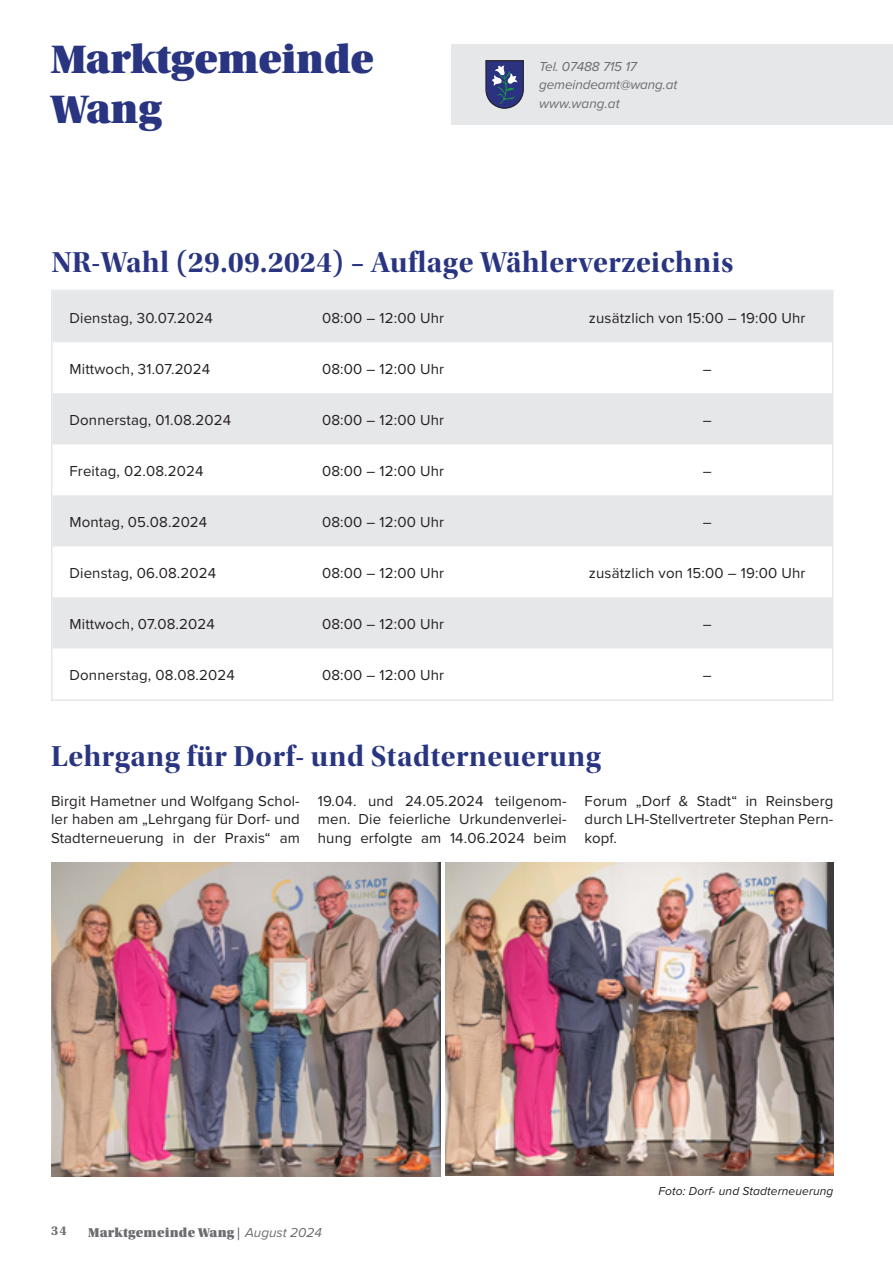
<style>
.page{position:relative;width:893px;height:1263px;background:#fff}
.page>*{position:absolute;margin:0;border:0;box-sizing:border-box;transform-origin:0 0}
.t1{font:42px/50.4px "Utopia Std Black Headline";color:#293581}
.t2{font:30px "Utopia Std Bold Disp";letter-spacing:.02em;color:#293581}
.t3{font:15px/18.5px "Proxima Nova";letter-spacing:.01em;color:#231f20;text-align:justify}
.t4{font:italic 13.5px/18.8px "Proxima Nova";letter-spacing:-.01em;color:#6c6d70}
.t5{font:13.5px "Utopia Std Black Headline";letter-spacing:.02em;color:#6c6d70}
.t6{font:700 13.5px "Utopia Std";color:#6c6d70}
.t7{font:italic 12px "Proxima Nova";letter-spacing:.01em;color:#231f20}
.s1{font-family:"Proxima Nova";font-style:italic}
</style>
<div class="page">
<div style="left:451px;top:44px;width:442px;height:81px;background:#e6e7e9"></div>
<svg style="left:485px;top:60px;width:39px;height:49px;background:#4d588a"></svg>
<img style="left:51px;top:862px;width:390px;height:314px">
<img style="left:445px;top:862px;width:388px;height:314px">
<svg style="left:54px;top:293px;width:776px;height:355px;fill:#e6e7e9"></svg>
<div style="left:51px;top:290px;width:782px;height:411px;border:2px solid #e6e7e9"></div>
<h1 class="t1" style="left:51px;top:35px;width:324px">Marktgemeinde<br>Wang</h1>
<p class="t4" style="left:539px;top:56px;width:140px">Tel. 07488 715 17 gemeindeamt@wang.at www.wang.at</p>
<h2 class="t2" style="left:52px;top:246px;width:683px">NR-Wahl (29.09.2024) – Auflage Wählerverzeichnis</h2>
<p class="t3" style="left:70px;top:308px;width:145px">Dienstag, 30.07.2024</p>
<p class="t3" style="left:322px;top:308px;width:124px">08:00 – 12:00 Uhr</p>
<p class="t3" style="left:589px;top:308px;width:218px">zusätzlich von 15:00 – 19:00 Uhr</p>
<p class="t3" style="left:70px;top:359px;width:142px">Mittwoch, 31.07.2024</p>
<p class="t3" style="left:322px;top:359px;width:124px">08:00 – 12:00 Uhr</p>
<p class="t3" style="left:703px;top:359px;width:10px">–</p>
<p class="t3" style="left:70px;top:410px;width:163px">Donnerstag, 01.08.2024</p>
<p class="t3" style="left:322px;top:410px;width:124px">08:00 – 12:00 Uhr</p>
<p class="t3" style="left:703px;top:410px;width:10px">–</p>
<p class="t3" style="left:70px;top:461px;width:135px">Freitag, 02.08.2024</p>
<p class="t3" style="left:322px;top:461px;width:124px">08:00 – 12:00 Uhr</p>
<p class="t3" style="left:703px;top:461px;width:10px">–</p>
<p class="t3" style="left:70px;top:512px;width:139px">Montag, 05.08.2024</p>
<p class="t3" style="left:322px;top:512px;width:124px">08:00 – 12:00 Uhr</p>
<p class="t3" style="left:703px;top:512px;width:10px">–</p>
<p class="t3" style="left:70px;top:563px;width:148px">Dienstag, 06.08.2024</p>
<p class="t3" style="left:322px;top:563px;width:124px">08:00 – 12:00 Uhr</p>
<p class="t3" style="left:589px;top:563px;width:218px">zusätzlich von 15:00 – 19:00 Uhr</p>
<p class="t3" style="left:70px;top:614px;width:147px">Mittwoch, 07.08.2024</p>
<p class="t3" style="left:322px;top:614px;width:124px">08:00 – 12:00 Uhr</p>
<p class="t3" style="left:703px;top:614px;width:10px">–</p>
<p class="t3" style="left:70px;top:665px;width:167px">Donnerstag, 08.08.2024</p>
<p class="t3" style="left:322px;top:665px;width:124px">08:00 – 12:00 Uhr</p>
<p class="t3" style="left:703px;top:665px;width:10px">–</p>
<h2 class="t2" style="left:51px;top:739px;width:552px">Lehrgang für Dorf- und Stadterneuerung</h2>
<p class="t3" style="left:318px;top:791px;width:250px">19.04. und 24.05.2024 teilgenom&shy;men. Die feierliche Urkundenverlei&shy;hung erfolgte am 14.06.2024 beim</p>
<p class="t3" style="left:585px;top:791px;width:250px">Forum „Dorf &amp; Stadt“ in Reinsberg durch LH-Stellvertreter Stephan Pern&shy;kopf.</p>
<p class="t3" style="left:51px;top:791px;width:250px">Birgit Hametner und Wolfgang Schol&shy;ler haben am „Lehrgang für Dorf- und Stadterneuerung in der Praxis“ am</p>
<p class="t6" style="left:51px;top:1223px;width:17px">34</p>
<p class="t5" style="left:88px;top:1225px;width:235px">Marktgemeinde Wang | <span class="s1">August 2024</span></p>
<p class="t7" style="left:658px;top:1182px;width:177px">Foto: Dorf- und Stadterneuerung</p>
</div>
